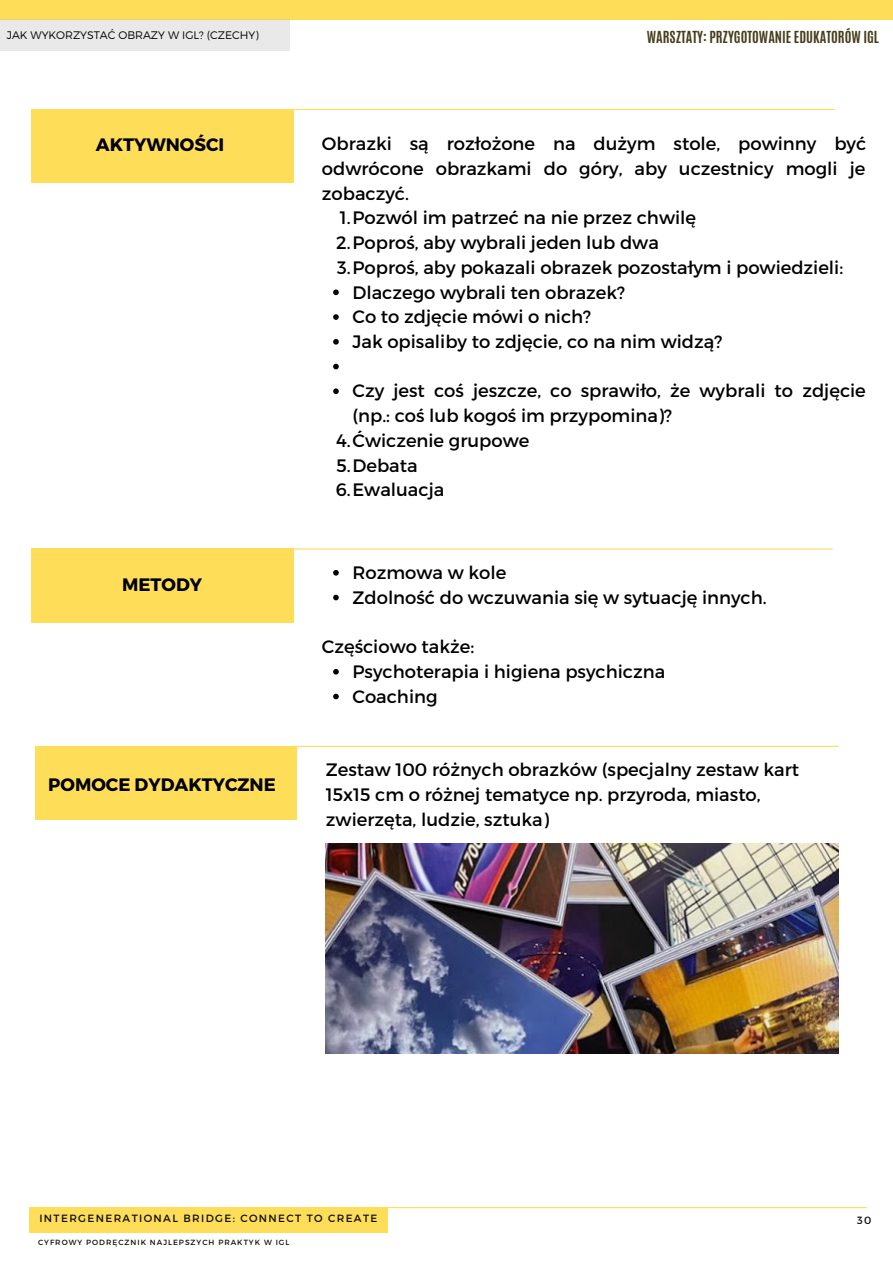
<style>
.page{position:relative;width:893px;height:1264px;background:#fff}
.page>*{position:absolute;margin:0;border:0;box-sizing:border-box;transform-origin:0 0}
.t1{font:18px/24.8px "Montserrat";color:#000}
.t2{font:700 18px "Montserrat";color:#000}
.t3{font:700 13.8px "Antonio";color:#463e1b}
.t4{font:300 10.95px "Montserrat";color:#000}
.t5{font:10.5px "Montserrat";letter-spacing:.13em;color:#0e0d07}
.t6{font:7.5px "Montserrat";letter-spacing:.13em;color:#0e0d07}
</style>
<div class="page">
<div style="left:29px;top:1206px;width:359px;height:26px;background:#fedd59"></div>
<hr style="left:379px;top:1206px;width:487px;height:2px;background:#fedd59">
<div style="left:0;top:0;width:892px;height:20px;background:#fedd59"></div>
<div style="left:31px;top:548px;width:262px;height:74px;background:#fedd59"></div>
<div style="left:31px;top:109px;width:262px;height:74px;background:#fedd59"></div>
<hr style="left:290px;top:109px;width:544px;height:1px;background:#fedd59">
<hr style="left:288px;top:548px;width:544px;height:1px;background:#fedd59">
<div style="left:35px;top:746px;width:261px;height:73px;background:#fedd59"></div>
<hr style="left:293px;top:746px;width:544px;height:1px;background:#fedd59">
<img style="left:326px;top:843px;width:512px;height:210px">
<svg style="left:333px;top:289px;width:6px;height:6px"></svg>
<svg style="left:333px;top:314px;width:6px;height:6px"></svg>
<svg style="left:333px;top:339px;width:6px;height:5px"></svg>
<svg style="left:333px;top:364px;width:6px;height:5px"></svg>
<svg style="left:333px;top:388px;width:6px;height:6px"></svg>
<svg style="left:333px;top:570px;width:6px;height:5px"></svg>
<svg style="left:333px;top:594px;width:6px;height:6px"></svg>
<svg style="left:333px;top:669px;width:6px;height:5px"></svg>
<svg style="left:333px;top:693px;width:6px;height:6px"></svg>
<div style="left:0;top:20px;width:290px;height:31px;background:#e9e9e9"></div>
<p class="t4" style="left:7px;top:28px;width:253px">JAK WYKORZYSTAĆ OBRAZY W IGL? (CZECHY)</p>
<p class="t2" style="left:96px;top:133px;width:130px">AKTYWNOŚCI</p>
<p class="t2" style="left:122px;top:573px;width:81px">METODY</p>
<p class="t2" style="left:48px;top:772px;width:229px">POMOCE DYDAKTYCZNE</p>
<p class="t3" style="left:646px;top:27px;width:234px">WARSZTATY: PRZYGOTOWANIE EDUKATORÓW IGL</p>
<p class="t1" style="left:322px;top:130px;width:546px;text-align:justify">Obrazki są rozłożone na dużym stole, powinny być odwrócone obrazkami do góry, aby uczestnicy mogli je zobaczyć.</p>
<p class="t1" style="left:340px;top:204px;width:358px">1.Pozwól im patrzeć na nie przez chwilę</p>
<p class="t1" style="left:336px;top:229px;width:324px">2.Poproś, aby wybrali jeden lub dwa</p>
<p class="t1" style="left:337px;top:254px;width:507px">3.Poproś, aby pokazali obrazek pozostałym i powiedzieli:</p>
<p class="t1" style="left:352px;top:279px;width:274px">Dlaczego wybrali ten obrazek?</p>
<p class="t1" style="left:352px;top:303px;width:240px">Co to zdjęcie mówi o nich?</p>
<p class="t1" style="left:352px;top:328px;width:371px">Jak opisaliby to zdjęcie, co na nim widzą?</p>
<p class="t1" style="left:352px;top:378px;width:515px">Czy jest coś jeszcze, co sprawiło, że wybrali to zdjęcie</p>
<p class="t1" style="left:352px;top:402px;width:321px">(np.: coś lub kogoś im przypomina)?</p>
<p class="t1" style="left:336px;top:427px;width:195px">4.Ćwiczenie grupowe</p>
<p class="t1" style="left:336px;top:452px;width:83px">5.Debata</p>
<p class="t1" style="left:336px;top:477px;width:110px">6.Ewaluacja</p>
<p class="t1" style="left:352px;top:559px;width:415px">Rozmowa w kole<br>Zdolność do wczuwania się w sytuację innych.</p>
<p class="t1" style="left:322px;top:633px;width:154px">Częściowo także:</p>
<p class="t1" style="left:352px;top:658px;width:314px">Psychoterapia i higiena psychiczna<br>Coaching</p>
<p class="t1" style="left:326px;top:756px;width:474px">Zestaw 100 różnych obrazków (specjalny zestaw kart<br>15x15 cm o różnej tematyce np. przyroda, miasto, zwierzęta, ludzie, sztuka)</p>
<p class="t5" style="left:39px;top:1211px;width:339px">INTERGENERATIONAL BRIDGE: CONNECT TO CREATE</p>
<p class="t6" style="left:38px;top:1237px;width:253px">CYFROWY PODRĘCZNIK NAJLEPSZYCH PRAKTYK W IGL</p>
<p class="t5" style="left:857px;top:1212px;width:16px">30</p>
</div>
